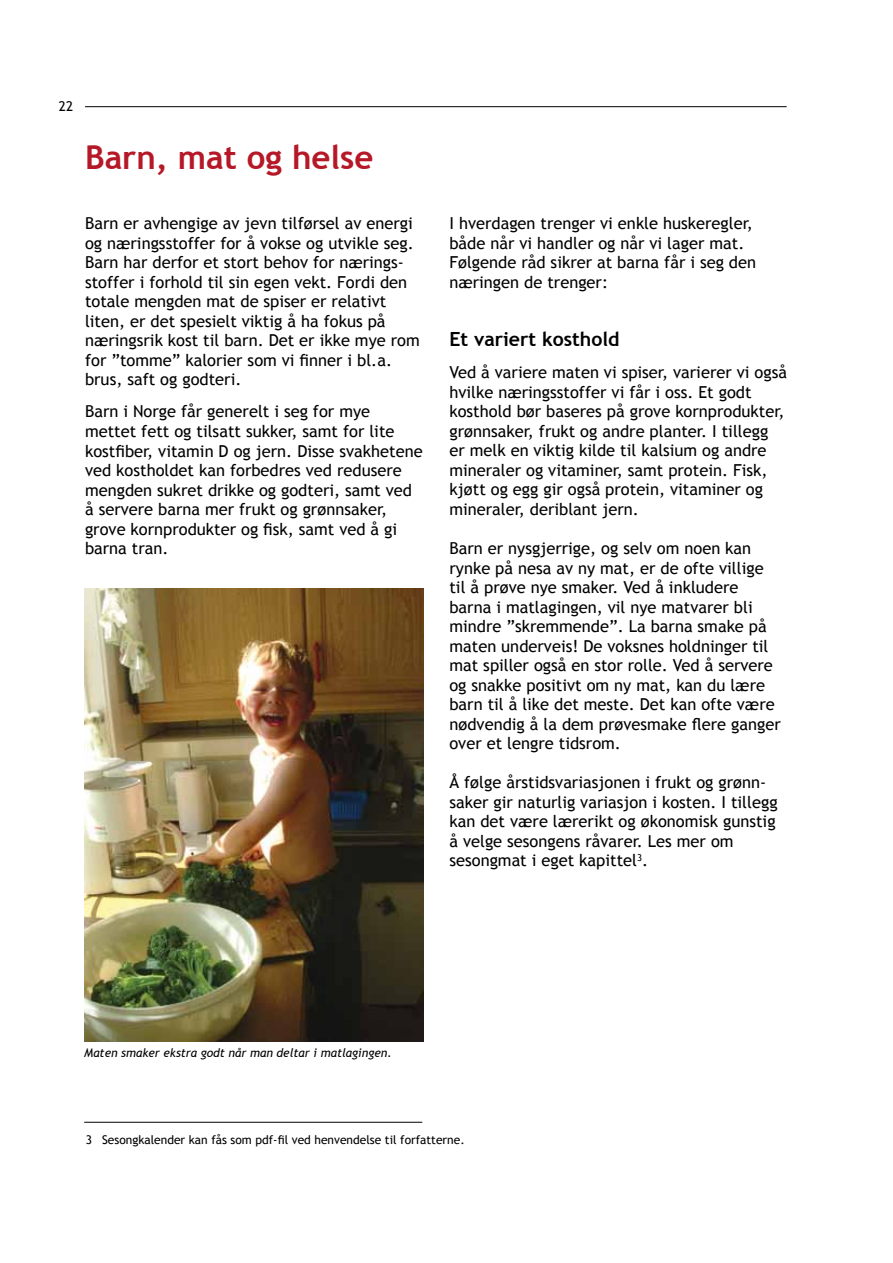
<style>
.page{position:relative;width:893px;height:1263px;background:#fff}
.page>*{position:absolute;margin:0;border:0;box-sizing:border-box;transform-origin:0 0}
.t1{font:700 33px "Trebuchet MS";color:#b51927}
.t2{font:700 19.5px "Trebuchet MS";color:#000}
.t3{font:16.5px/19.5px "Trebuchet MS";color:#000}
.t4{font:13.5px "Trebuchet MS";color:#000}
.t5{font:12px "Trebuchet MS";color:#000}
.t6{font:italic 12px "Trebuchet MS";color:#000}
</style>
<div class="page">
<hr style="left:85px;top:106px;width:702px;height:1px;background:#000">
<img style="left:84px;top:589px;width:340px;height:453px">
<hr style="left:84px;top:1122px;width:338px;height:1px;background:#000">
<p class="t4" style="left:59px;top:99px;width:16px">22</p>
<h1 class="t1" style="left:85px;top:137px;width:290px">Barn, mat og helse</h1>
<p class="t3" style="left:85px;top:214px;width:336px">Barn er avhengige av jevn tilførsel av energi og næringsstoffer for å vokse og utvikle seg.<br>Barn har derfor et stort behov for nærings&shy;stoffer i forhold til sin egen vekt. Fordi den totale mengden mat de spiser er relativt liten, er det spesielt viktig å ha fokus på næringsrik kost til barn. Det er ikke mye rom for ”tomme” kalorier som vi finner i bl.a. brus, saft og godteri.</p>
<p class="t3" style="left:85px;top:402px;width:339px">Barn i Norge får generelt i seg for mye mettet fett og tilsatt sukker, samt for lite kostfiber, vitamin D og jern. Disse svakhetene ved kostholdet kan forbedres ved redusere mengden sukret drikke og godteri, samt ved å servere barna mer frukt og grønnsaker, grove kornprodukter og fisk, samt ved å gi barna tran.</p>
<p class="t3" style="left:449px;top:214px;width:308px">I hverdagen trenger vi enkle huskeregler, både når vi handler og når vi lager mat.<br>Følgende råd sikrer at barna får i seg den næringen de trenger:</p>
<p class="t2" style="left:449px;top:327px;width:172px">Et variert kosthold</p>
<p class="t3" style="left:449px;top:363px;width:339px">Ved å variere maten vi spiser, varierer vi også hvilke næringsstoffer vi får i oss. Et godt kosthold bør baseres på grove kornprodukter, grønnsaker, frukt og andre planter. I tillegg er melk en viktig kilde til kalsium og andre mineraler og vitaminer, samt protein. Fisk, kjøtt og egg gir også protein, vitaminer og mineraler, deriblant jern.</p>
<p class="t3" style="left:449px;top:539px;width:333px">Barn er nysgjerrige, og selv om noen kan rynke på nesa av ny mat, er de ofte villige til å prøve nye smaker. Ved å inkludere barna i matlagingen, vil nye matvarer bli mindre ”skremmende”. La barna smake på maten underveis! De voksnes holdninger til mat spiller også en stor rolle. Ved å servere og snakke positivt om ny mat, kan du lære barn til å like det meste. Det kan ofte være nødvendig å la dem prøvesmake flere ganger over et lengre tidsrom.</p>
<p class="t3" style="left:449px;top:773px;width:330px">Å følge årstidsvariasjonen i frukt og grønn&shy;saker gir naturlig variasjon i kosten. I tillegg kan det være lærerikt og økonomisk gunstig å velge sesongens råvarer. Les mer om sesongmat i eget kapittel<sup>3</sup>.</p>
<p class="t6" style="left:84px;top:1045px;width:309px">Maten smaker ekstra godt når man deltar i matlagingen.</p>
<p class="t5" style="left:86px;top:1133px;width:381px">3 Sesongkalender kan fås som pdf-fil ved henvendelse til forfatterne.</p>
</div>
